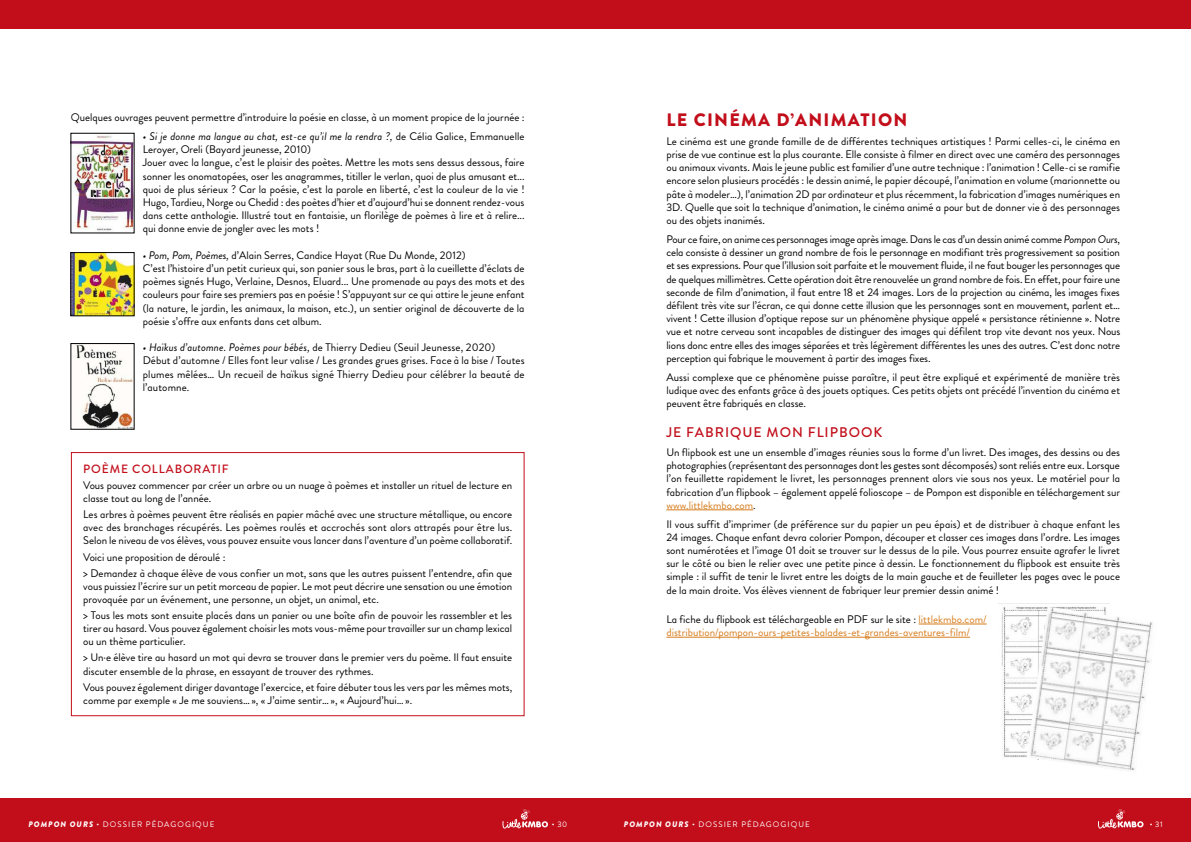
<style>
.page{position:relative;width:1191px;height:842px;background:#fff}
.page>*{position:absolute;margin:0;border:0;box-sizing:border-box;transform-origin:0 0}
.t1{font:900 18px "Brandon Grotesque";letter-spacing:.07em;color:#c20e1a}
.t2{font:500 14px "Brandon Grotesque";letter-spacing:.07em;color:#c20e1a}
.t3{font:500 12px "Brandon Grotesque";letter-spacing:.07em;color:#c20e1a}
.t4{font:11px/13.2px "Brandon Grotesque";color:#000}
.t5{font:11px/13.2px "Brandon Grotesque";color:#d67c1c}
.t6{font:8px "Brandon Grotesque";letter-spacing:.13em;color:#fff}
.s1{font-style:italic}
.s2{color:#d67c1c}
.s3{color:#000}
.s4{font-weight:900;font-style:italic}
</style>
<div class="page">
<div style="left:0;top:798px;width:1191px;height:44px;background:#c20e1a"></div>
<svg style="left:502px;top:809px;width:46px;height:19px"></svg>
<div style="left:0;top:0;width:1191px;height:28px;background:#c20e1a"></div>
<svg style="left:1098px;top:809px;width:45px;height:19px"></svg>
<div style="left:71px;top:452px;width:453px;height:264px;border:1px solid #c20e1a"></div>
<hr style="left:666px;top:509px;width:87px;height:1px;background:#d67c1c">
<hr style="left:918px;top:624px;width:68px;height:1px;background:#d67c1c">
<hr style="left:666px;top:637px;width:304px;height:1px;background:#d67c1c">
<img style="left:1001px;top:607px;width:25px;height:150px">
<img style="left:1026px;top:607px;width:127px;height:163px">
<img style="left:73px;top:254px;width:59px;height:60px">
<img style="left:73px;top:135px;width:59px;height:96px">
<img style="left:74px;top:345px;width:58px;height:82px">
<p class="t4" style="left:71px;top:111px;width:455px">Quelques ouvrages peuvent permettre d’introduire la poésie en classe, à un moment propice de la journée :</p>
<p class="t4" style="left:143px;top:130px;width:383px"><span class="s1">• Si je donne ma langue au chat, est-ce qu’il me la rendra ?,</span> de Célia Galice, Emmanuelle Leroyer, Oreli (Bayard jeunesse, 2010)<br>Jouer avec la langue, c’est le plaisir des poètes. Mettre les mots sens dessus dessous, faire sonner les onomatopées, oser les anagrammes, titiller le verlan, quoi de plus amusant et... quoi de plus sérieux ? Car la poésie, c’est la parole en liberté, c’est la couleur de la vie !<br>Hugo, Tardieu, Norge ou Chedid : des poètes d’hier et d’aujourd’hui se donnent rendez-vous dans cette anthologie. Illustré tout en fantaisie, un florilège de poèmes à lire et à relire... qui donne envie de jongler avec les mots !</p>
<p class="t4" style="left:143px;top:249px;width:383px"><span class="s1">• Pom, Pom, Poèmes,</span> d’Alain Serres, Candice Hayat (Rue Du Monde, 2012)<br>C’est l’histoire d’un petit curieux qui, son panier sous le bras, part à la cueillette d’éclats de poèmes signés Hugo, Verlaine, Desnos, Eluard... Une promenade au pays des mots et des couleurs pour faire ses premiers pas en poésie ! S’appuyant sur ce qui attire le jeune enfant (la nature, le jardin, les animaux, la maison, etc.), un sentier original de découverte de la poésie s’offre aux enfants dans cet album.</p>
<p class="t4" style="left:143px;top:341px;width:383px"><span class="s1">• Haïkus d’automne. Poèmes pour bébés,</span> de Thierry Dedieu (Seuil Jeunesse, 2020)<br>Début d’automne / Elles font leur valise / Les grandes grues grises. Face à la bise / Toutes plumes mêlées… Un recueil de haïkus signé Thierry Dedieu pour célébrer la beauté de l’automne.</p>
<p class="t3" style="left:83px;top:460px;width:147px">POÈME COLLABORATIF</p>
<p class="t4" style="left:83px;top:479px;width:430px">Vous pouvez commencer par créer un arbre ou un nuage à poèmes et installer un rituel de lecture en classe tout au long de l’année.</p>
<p class="t4" style="left:83px;top:508px;width:430px;text-align:justify">Les arbres à poèmes peuvent être réalisés en papier mâché avec une structure métallique, ou encore avec des branchages récupérés. Les poèmes roulés et accrochés sont alors attrapés pour être lus.<br>Selon le niveau de vos élèves, vous pouvez ensuite vous lancer dans l’aventure d’un poème collaboratif.</p>
<p class="t4" style="left:83px;top:549px;width:430px;line-height:16px">Voici une proposition de déroulé :<br>&gt; Demandez à chaque élève de vous confier un mot, sans que les autres puissent l’entendre, afin que</p>
<p class="t4" style="left:83px;top:579px;width:430px">vous puissiez l’écrire sur un petit morceau de papier. Le mot peut décrire une sensation ou une émotion provoquée par un événement, une personne, un objet, un animal, etc.</p>
<p class="t4" style="left:83px;top:609px;width:430px;text-align:justify">&gt; Tous les mots sont ensuite placés dans un panier ou une boîte afin de pouvoir les rassembler et les tirer au hasard. Vous pouvez également choisir les mots vous-même pour travailler sur un champ lexical ou un thème particulier.</p>
<p class="t4" style="left:83px;top:651px;width:430px">&gt; Un·e élève tire au hasard un mot qui devra se trouver dans le premier vers du poème. Il faut ensuite discuter ensemble de la phrase, en essayant de trouver des rythmes.</p>
<p class="t4" style="left:83px;top:680px;width:430px">Vous pouvez également diriger davantage l’exercice, et faire débuter tous les vers par les mêmes mots, comme par exemple « Je me souviens…», « J’aime sentir…», « Aujourd’hui…».</p>
<h1 class="t1" style="left:666px;top:107px;width:242px">LE CINÉMA D’ANIMATION</h1>
<p class="t4" style="left:666px;top:135px;width:455px;text-align:justify">Le cinéma est une grande famille de de différentes techniques artistiques ! Parmi celles-ci, le cinéma en prise de vue continue est la plus courante. Elle consiste à filmer en direct avec une caméra des personnages ou animaux vivants. Mais le jeune public est familier d’une autre technique : l’animation ! Celle-ci se ramifie encore selon plusieurs procédés : le dessin animé, le papier découpé, l’animation en volume (marionnette ou pâte à modeler…), l’animation 2D par ordinateur et plus récemment, la fabrication d’images numériques en 3D. Quelle que soit la technique d’animation, le cinéma animé a pour but de donner vie à des personnages ou des objets inanimés.</p>
<p class="t4" style="left:666px;top:233px;width:455px;text-align:justify">Pour ce faire, on anime ces personnages image après image. Dans le cas d’un dessin animé comme <span class="s1">Pompon Ours</span>, cela consiste à dessiner un grand nombre de fois le personnage en modifiant très progressivement sa position et ses expressions. Pour que l’illusion soit parfaite et le mouvement fluide, il ne faut bouger les personnages que de quelques millimètres. Cette opération doit être renouvelée un grand nombre de fois. En effet, pour faire une seconde de film d’animation, il faut entre 18 et 24 images. Lors de la projection au cinéma, les images fixes défilent très vite sur l’écran, ce qui donne cette illusion que les personnages sont en mouvement, parlent et… vivent ! Cette illusion d’optique repose sur un phénomène physique appelé « persistance rétinienne ». Notre vue et notre cerveau sont incapables de distinguer des images qui défilent trop vite devant nos yeux. Nous lions donc entre elles des images séparées et très légèrement différentes les unes des autres. C’est donc notre perception qui fabrique le mouvement à partir des images fixes.</p>
<p class="t4" style="left:666px;top:370px;width:455px;text-align:justify">Aussi complexe que ce phénomène puisse paraître, il peut être expliqué et expérimenté de manière très ludique avec des enfants grâce à des jouets optiques. Ces petits objets ont précédé l’invention du cinéma et peuvent être fabriqués en classe.</p>
<p class="t2" style="left:666px;top:423px;width:217px">JE FABRIQUE MON FLIPBOOK</p>
<p class="t4" style="left:666px;top:446px;width:455px;text-align:justify">Un flipbook est une un ensemble d’images réunies sous la forme d’un livret. Des images, des dessins ou des photographies (représentant des personnages dont les gestes sont décomposés) sont reliés entre eux. Lorsque l’on feuillette rapidement le livret, les personnages prennent alors vie sous nos yeux. Le matériel pour la fabrication d’un flipbook – également appelé folioscope – de Pompon est disponible en téléchargement sur <span class="s2">www.littlekmbo.com</span>.</p>
<p class="t4" style="left:666px;top:517px;width:455px;text-align:justify">Il vous suffit d’imprimer (de préférence sur du papier un peu épais) et de distribuer à chaque enfant les 24 images. Chaque enfant devra colorier Pompon, découper et classer ces images dans l’ordre. Les images sont numérotées et l’image 01 doit se trouver sur le dessus de la pile. Vous pourrez ensuite agrafer le livret sur le côté ou bien le relier avec une petite pince à dessin. Le fonctionnement du flipbook est ensuite très simple : il suffit de tenir le livret entre les doigts de la main gauche et de feuilleter les pages avec le pouce de la main droite. Vos élèves viennent de fabriquer leur premier dessin animé !</p>
<p class="t5" style="left:666px;top:613px;width:322px"><span class="s3">La fiche du flipbook est téléchargeable en PDF sur le site :</span> littlekmbo.com/ distribution/pompon-ours-petites-balades-et-grandes-aventures-film/</p>
<p class="t6" style="left:28px;top:819px;width:188px"><span class="s4">POMPON OURS</span> • DOSSIER PÉDAGOGIQUE</p>
<p class="t6" style="left:552px;top:819px;width:17px">• 30</p>
<p class="t6" style="left:624px;top:819px;width:188px"><span class="s4">POMPON OURS</span> • DOSSIER PÉDAGOGIQUE</p>
<p class="t6" style="left:1149px;top:819px;width:14px">• 31</p>
</div>
